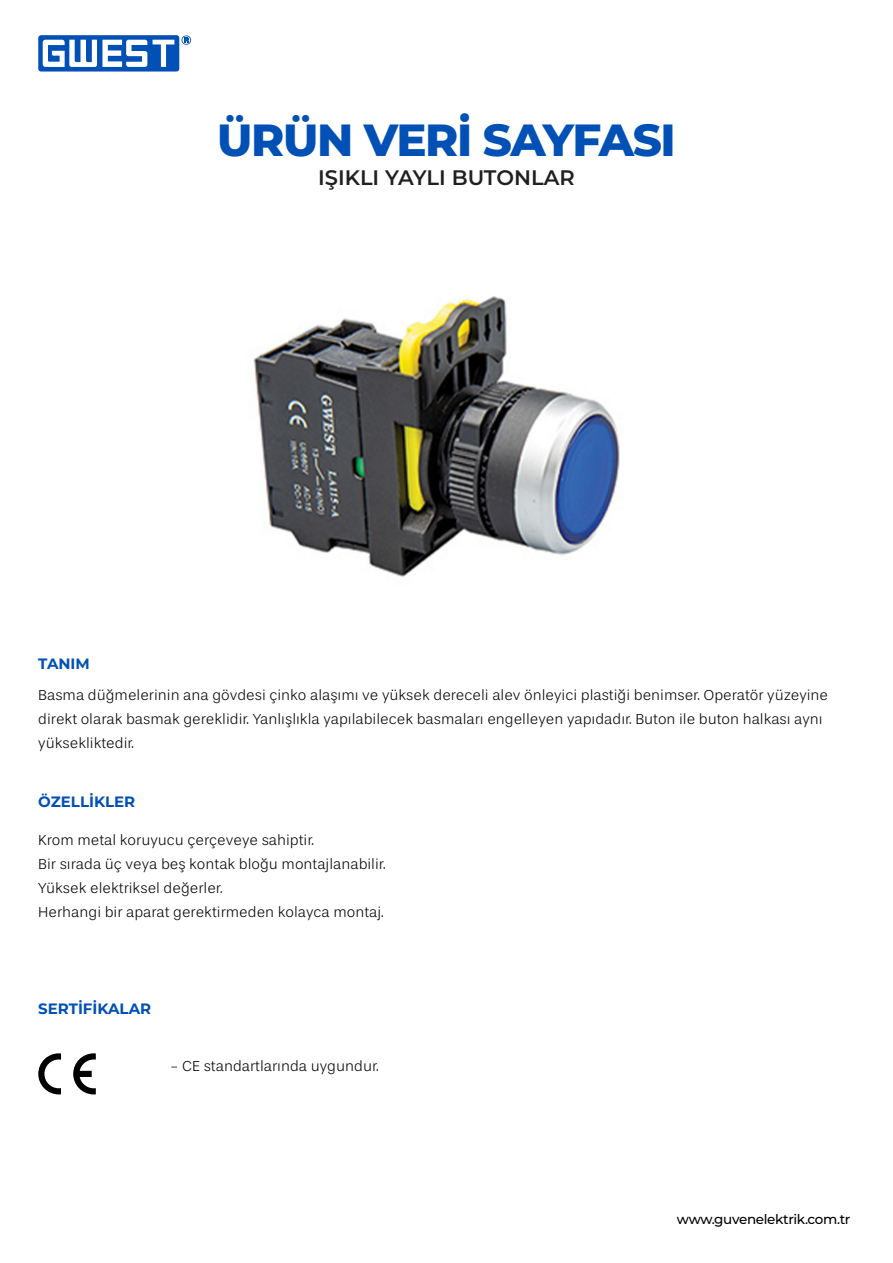
<style>
.page{position:relative;width:893px;height:1263px;background:#fff}
.page>*{position:absolute;margin:0;border:0;box-sizing:border-box;transform-origin:0 0}
.Category_3_Description{font:800 45px "Montserrat";letter-spacing:-.03em;color:#0050b5}
.Category_3_Description-2{font:600 21px "Montserrat";color:#231f20}
.t1{font:300 15px/24px "Stevie Sans";color:#040503}
.t2{font:700 15px "Montserrat";color:#0050b5}
.t3{font:500 13.5px "Montserrat";letter-spacing:-.025em;color:#000}
</style>
<div class="page">
<div style="left:38px;top:35px;width:141px;height:36px;background:#0050b5;border-radius:3px"></div>
<svg style="left:43px;top:40px;width:104px;height:27px"></svg>
<svg style="left:153px;top:40px;width:21px;height:27px"></svg>
<svg style="left:181px;top:35px;width:10px;height:10px"></svg>
<svg style="left:73px;top:1053px;width:23px;height:41px"></svg>
<svg style="left:38px;top:1053px;width:23px;height:41px"></svg>
<img style="left:253px;top:296px;width:367px;height:281px">
<p class="Category_3_Description" style="left:217px;top:107px;width:460px">ÜRÜN VERİ SAYFASI</p>
<p class="Category_3_Description-2" style="left:318px;top:162px;width:258px">IŞIKLI YAYLI BUTONLAR</p>
<p class="t2" style="left:38px;top:653px;width:53px">TANIM</p>
<p class="t1" style="left:38px;top:683px;width:791px">Basma düğmelerinin ana gövdesi çinko alaşımı ve yüksek dereceli alev önleyici plastiği benimser. Operatör yüzeyine direkt olarak basmak gereklidir. Yanlışlıkla yapılabilecek basmaları engelleyen yapıdadır. Buton ile buton halkası aynı yüksekliktedir.</p>
<p class="t2" style="left:38px;top:790px;width:98px">ÖZELLİKLER</p>
<p class="t1" style="left:38px;top:828px;width:277px">Krom metal koruyucu çerçeveye sahiptir.</p>
<p class="t1" style="left:38px;top:852px;width:349px">Bir sırada üç veya beş kontak bloğu montajlanabilir.</p>
<p class="t1" style="left:38px;top:876px;width:186px">Yüksek elektriksel değerler.</p>
<p class="t1" style="left:38px;top:900px;width:347px">Herhangi bir aparat gerektirmeden kolayca montaj.</p>
<p class="t2" style="left:38px;top:998px;width:114px">SERTİFİKALAR</p>
<p class="t1" style="left:170px;top:1054px;width:210px">- CE standartlarında uygundur.</p>
<p class="t3" style="left:677px;top:1209px;width:175px">www.guvenelektrik.com.tr</p>
</div>
